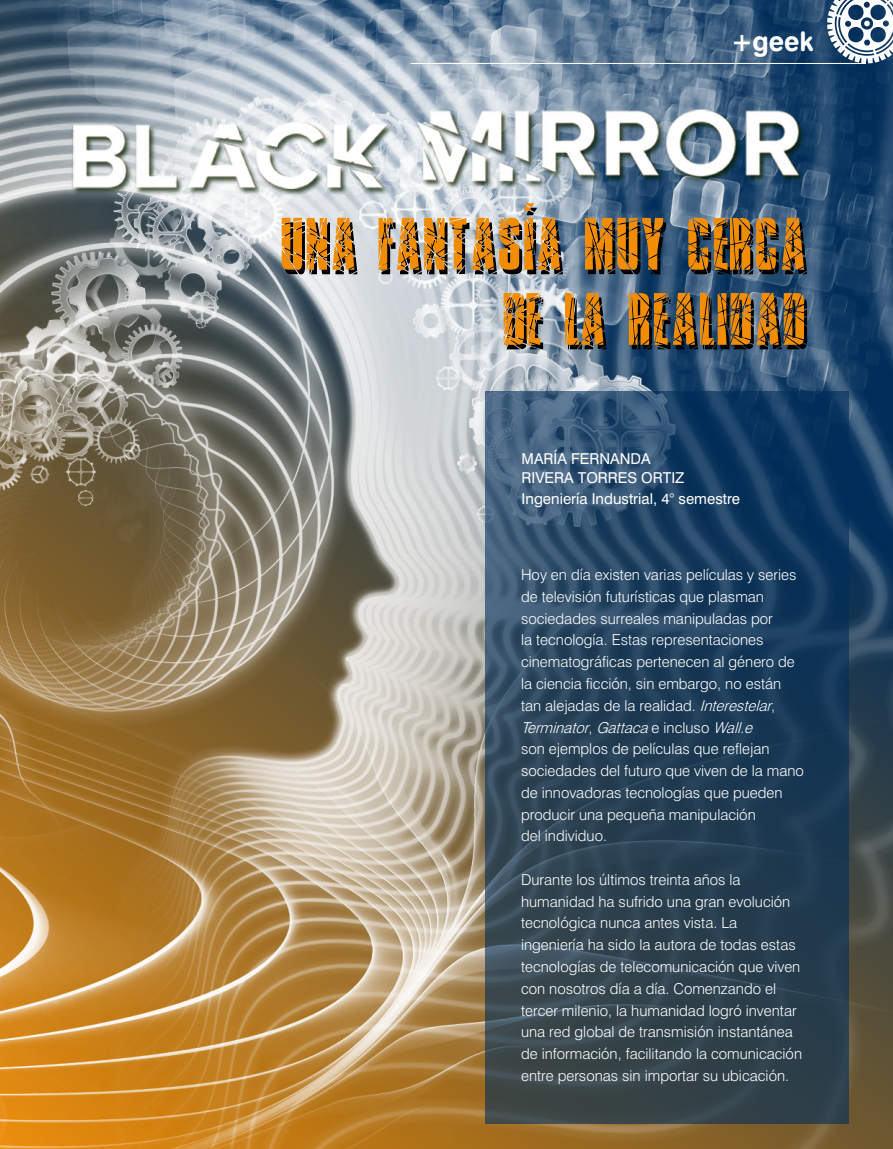
<style>
.page{position:relative;width:893px;height:1149px;background:#fff}
.page>*{position:absolute;margin:0;border:0;box-sizing:border-box;transform-origin:0 0}
.t1{font:74.25px/75px "Broken Glass";color:#f28c00;text-align:right}
.t2{font:27px "Swiss 721 BT Bold Rounded";color:#fff}
.t3{font:300 15px/21.8px "Swiss 721 BT";color:#fff}
.t4{font:15px/18.8px "Swiss 721 BT";color:#fff}
.s1{font-style:italic}
</style>
<div class="page">
<img style="left:1px;top:0;width:892px;height:1148px">
<svg style="left:485px;top:391px;width:363px;height:732px;background:#2b455b"></svg>
<img style="left:64px;top:100px;width:744px;height:99px">
<hr style="left:411px;top:63px;width:455px;height:1px;background:#fff">
<svg style="left:827px;top:0;width:66px;height:63px"></svg>
<img style="left:0;top:0;width:1px;height:1148px">
<h2 class="t2" style="left:731px;top:24px;width:85px">+geek</h2>
<h1 class="t1" style="left:279px;top:206px;width:529px">UNA FANTASÍA MUY CERCA<br>DE LA REALIDAD</h1>
<p class="t4" style="left:522px;top:449px;width:164px">MARÍA FERNANDA<br>RIVERA TORRES ORTIZ</p>
<p class="t4" style="left:522px;top:489px;width:220px">Ingeniería Industrial, 4° semestre</p>
<p class="t3" style="left:521px;top:563px;width:284px">Hoy en día existen varias películas y series de televisión futurísticas que plasman sociedades surreales manipuladas por<br>la tecnología. Estas representaciones cinematográficas pertenecen al género de la ciencia ficción, sin embargo, no están tan alejadas de la realidad. <span class="s1">Interestelar</span>, <span class="s1">Terminator</span>, <span class="s1">Gattaca</span>e i n c l u s o <span class="s1">Wall.e<br></span>son ejemplos de películas que reflejan sociedades del futuro que viven de la mano de innovadoras tecnologías que pueden producir una pequeña manipulación<br>del individuo.</p>
<p class="t3" style="left:521px;top:868px;width:283px">Durante los últimos treinta años la humanidad ha sufrido una gran evolución tecnológica nunca antes vista. La ingeniería ha sido la autora de todas estas tecnologías de telecomunicación que viven con nosotros día a día. Comenzando el tercer milenio, la humanidad logró inventar una red global de transmisión instantánea de información, facilitando la comunicación entre personas sin importar su ubicación.</p>
</div>
